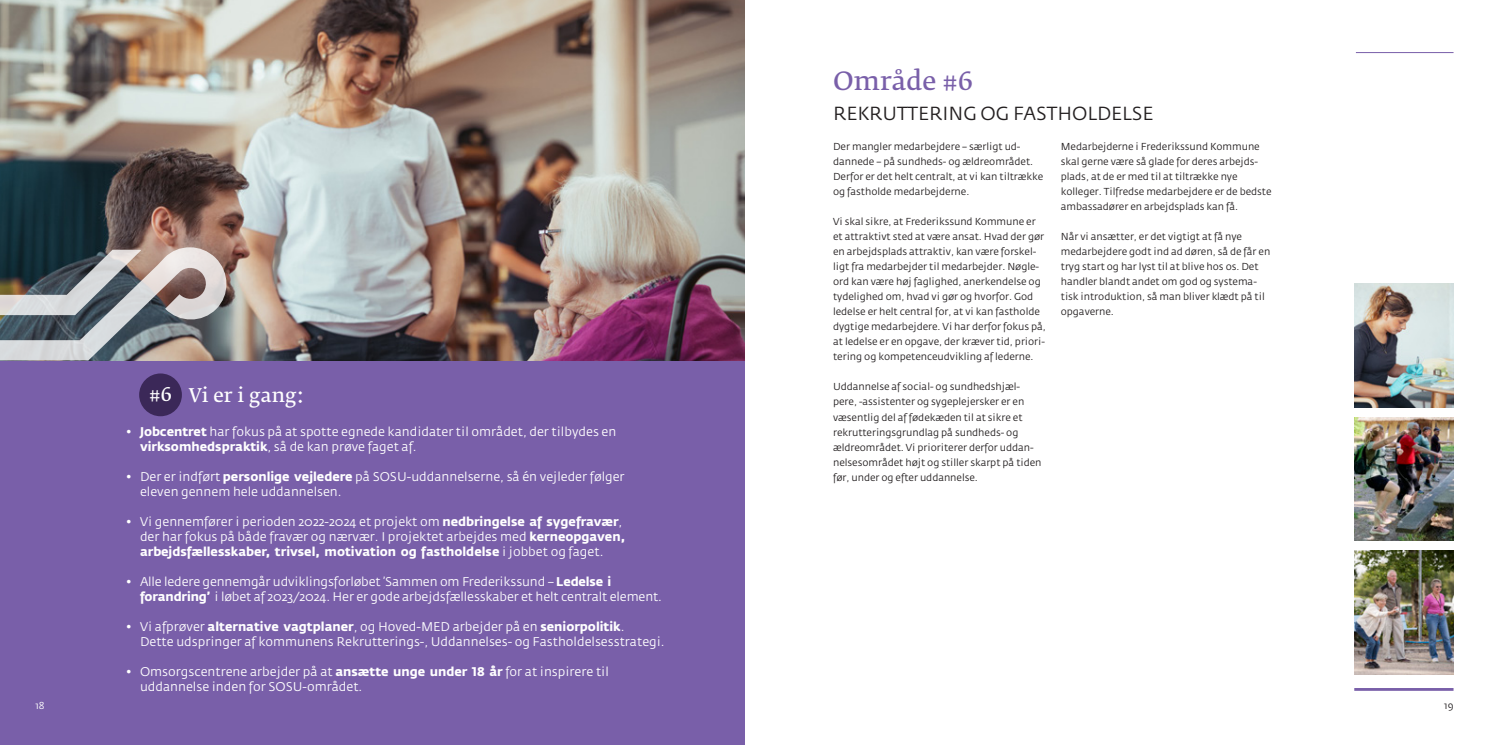
<style>
.page{position:relative;width:1489px;height:745px;background:#fff}
.page>*{position:absolute;margin:0;border:0;box-sizing:border-box;transform-origin:0 0}
.t1{font:600 25px "Fedra Serif B Std";color:#795fa9}
.t2{font:18.75px "Fedra Sans";color:#231f20}
.t3{font:600 18.75px "Fedra Serif B Std";color:#fff}
.t4{font:12.5px/15px "Fedra Sans";color:#fff}
.t5{font:10px/15px "Fedra Sans";letter-spacing:-.005em;color:#231f20}
.t6{font:10px "Fedra Sans";color:#fff}
.s1{font-weight:700}
</style>
<div class="page">
<div style="left:0;top:349px;width:744px;height:395px;background:#795fa9"></div>
<img style="left:0;top:0;width:744px;height:360px">
<svg style="left:0;top:243px;width:228px;height:117px;background:#87898b"></svg>
<hr style="left:1355px;top:52px;width:98px;height:1px;background:#795fa9">
<hr style="left:1354px;top:687px;width:99px;height:3px;background:#795fa9">
<div style="left:139px;top:373px;width:43px;height:43px;background:#3b2858;border-radius:50%"></div>
<img style="left:1354px;top:284px;width:99px;height:123px">
<img style="left:1354px;top:417px;width:99px;height:123px">
<img style="left:1354px;top:550px;width:99px;height:123px">
<h2 class="t3" style="left:149px;top:383px;width:24px">#6</h2>
<h2 class="t3" style="left:188px;top:384px;width:118px">Vi er i gang:</h2>
<p class="t4" style="left:140px;top:424px;width:478px;text-indent:-14px">• <span class="s1">Jobcentret</span> har fokus på at spotte egnede kandidater til området, der tilbydes en <span class="s1">virksomhedspraktik</span>, så de kan prøve faget af.</p>
<p class="t4" style="left:140px;top:469px;width:486px;text-indent:-14px">• Der er indført <span class="s1">personlige vejledere</span> på SOSU-uddannelserne, så én vejleder følger eleven gennem hele uddannelsen.</p>
<p class="t4" style="left:140px;top:514px;width:486px;text-indent:-14px">• Vi gennemfører i perioden 2022-2024 et projekt om <span class="s1">nedbringelse af sygefravær</span>, der har fokus på både fravær og nærvær. I projektet arbejdes med <span class="s1">kerneopgaven, arbejdsfællesskaber, trivsel, motivation og fastholdelse</span> i jobbet og faget.</p>
<p class="t4" style="left:140px;top:574px;width:523px;text-indent:-14px">• Alle ledere gennemgår udviklingsforløbet ’Sammen om Frederikssund – <span class="s1">Ledelse i forandring’</span> i løbet af 2023/2024. Her er gode arbejdsfællesskaber et helt centralt element.</p>
<p class="t4" style="left:140px;top:619px;width:526px;text-indent:-14px">• Vi afprøver <span class="s1">alternative vagtplaner</span>, og Hoved-MED arbejder på en <span class="s1">seniorpolitik</span>.<br>Dette udspringer af kommunens Rekrutterings-, Uddannelses- og Fastholdelsesstrategi.</p>
<p class="t4" style="left:140px;top:664px;width:470px;text-indent:-14px">• Omsorgscentrene arbejder på at <span class="s1">ansætte unge under 18 år</span> for at inspirere til uddannelse inden for SOSU-området.</p>
<h1 class="t1" style="left:833px;top:67px;width:141px">Område #6</h1>
<h2 class="t2" style="left:833px;top:104px;width:322px">REKRUTTERING OG FASTHOLDELSE</h2>
<p class="t5" style="left:833px;top:139px;width:211px">Der mangler medarbejdere – særligt ud&shy;dannede – på sundheds- og ældreområdet.<br>Derfor er det helt centralt, at vi kan tiltrække og fastholde medarbejderne.</p>
<p class="t5" style="left:833px;top:214px;width:214px">Vi skal sikre, at Frederikssund Kommune er et attraktivt sted at være ansat. Hvad der gør en arbejdsplads attraktiv, kan være forskel&shy;ligt fra medarbejder til medarbejder. Nøgle&shy;ord kan være høj faglighed, anerkendelse og tydelighed om, hvad vi gør og hvorfor. God ledelse er helt central for, at vi kan fastholde dygtige medarbejdere. Vi har derfor fokus på, at ledelse er en opgave, der kræver tid, priori&shy;tering og kompetenceudvikling af lederne.</p>
<p class="t5" style="left:833px;top:379px;width:210px">Uddannelse af social- og sundhedshjæl&shy;pere, -assistenter og sygeplejersker er en væsentlig del af fødekæden til at sikre et rekrutteringsgrundlag på sundheds- og ældreområdet. Vi prioriterer derfor uddan&shy;nelsesområdet højt og stiller skarpt på tiden før, under og efter uddannelse.</p>
<p class="t5" style="left:1060px;top:139px;width:212px">Medarbejderne i Frederikssund Kommune skal gerne være så glade for deres arbejds&shy;plads, at de er med til at tiltrække nye kolleger. Tilfredse medarbejdere er de bedste ambassadører en arbejdsplads kan få.</p>
<p class="t5" style="left:1060px;top:229px;width:211px">Når vi ansætter, er det vigtigt at få nye medarbejdere godt ind ad døren, så de får en tryg start og har lyst til at blive hos os. Det handler blandt andet om god og systema&shy;tisk introduktion, så man bliver klædt på til opgaverne.</p>
<p class="t6" style="left:35px;top:699px;width:11px">18</p>
<p class="t5" style="left:1444px;top:698px;width:11px">19</p>
</div>
